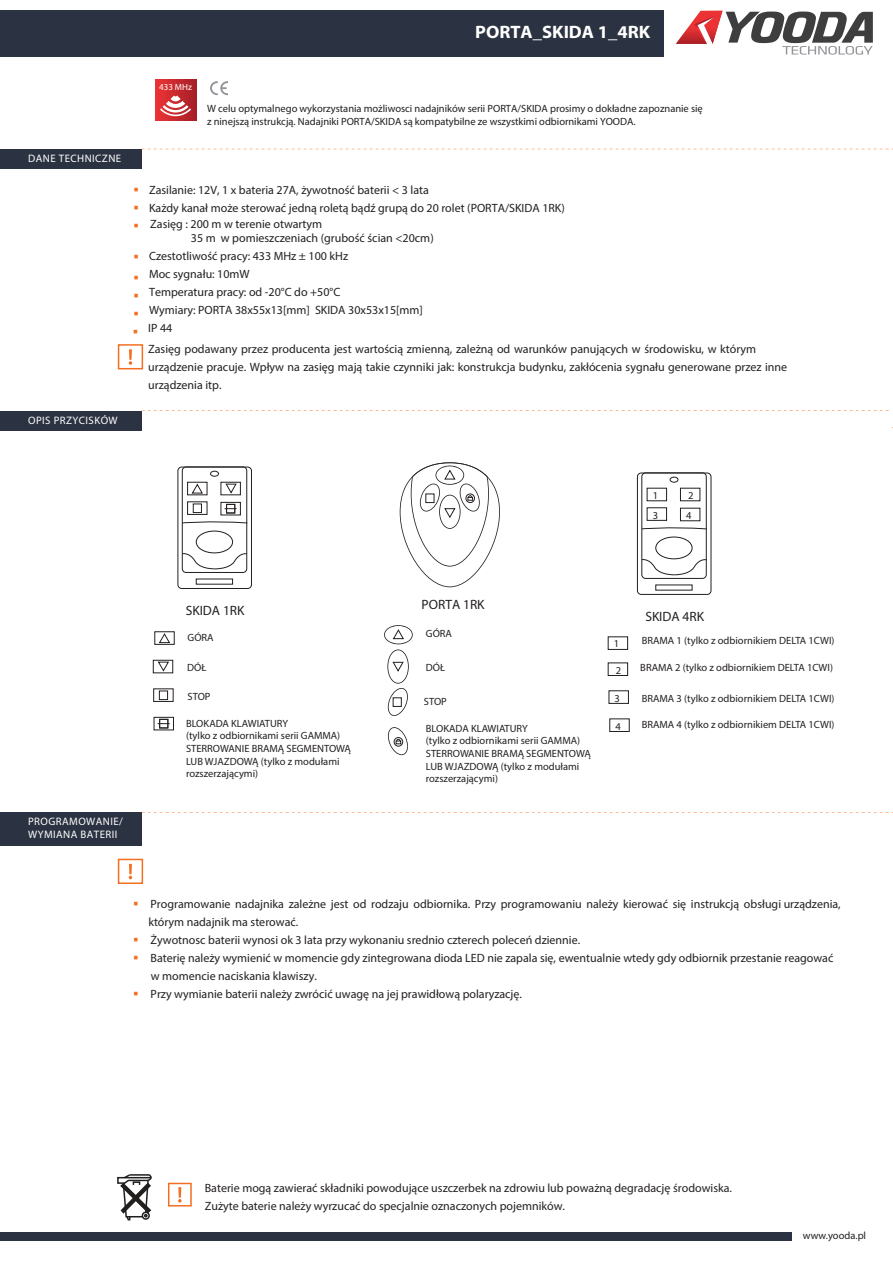
<style>
.page{position:relative;width:893px;height:1263px;background:#fff}
.page>*{position:absolute;margin:0;border:0;box-sizing:border-box;transform-origin:0 0}
.t1{font:700 18px "Myriad Pro";color:#fff}
.t2{font:300 13.5px "Myriad Pro";color:#231f20}
.t3{font:300 12px/18px "Myriad Pro";color:#231f20}
.t4{font:12px "Wingdings";color:#f36e21}
.t5{font:300 10.8px/13px "Myriad Pro";letter-spacing:.04em;color:#fff}
.t6{font:10.5px/12.6px "Myriad Pro";color:#231f20}
.t7{font:10.5px/12.6px "Myriad Pro";color:#201e1e}
.t8{font:9px "Myriad Pro";color:#fff}
.s1{color:#f36e21}
</style>
<div class="page">
<svg style="left:117px;top:1174px;width:35px;height:47px"></svg>
<div style="left:0;top:149px;width:142px;height:19px;background:#2b3241"></div>
<svg style="left:142px;top:149px;width:751px;height:1px"></svg>
<div style="left:0;top:411px;width:142px;height:19px;background:#2b3241"></div>
<div style="left:0;top:812px;width:142px;height:34px;background:#2b3241"></div>
<svg style="left:142px;top:410px;width:751px;height:18px"></svg>
<svg style="left:142px;top:812px;width:751px;height:1px"></svg>
<div style="left:0;top:1232px;width:792px;height:8px;background:#2b3241"></div>
<div style="left:0;top:10px;width:664px;height:46px;background:#2b3241"></div>
<svg style="left:676px;top:11px;width:197px;height:44px"></svg>
<svg style="left:210px;top:81px;width:18px;height:14px"></svg>
<div style="left:155px;top:79px;width:41px;height:41px;background:linear-gradient(to right,#ed3335,#a61f27)"></div>
<svg style="left:160px;top:95px;width:31px;height:21px"></svg>
<svg style="left:129px;top:349px;width:3px;height:16px"></svg>
<div style="left:118px;top:344px;width:25px;height:25px;border:2px solid #f36e21"></div>
<svg style="left:129px;top:864px;width:3px;height:15px"></svg>
<div style="left:118px;top:859px;width:25px;height:25px;border:2px solid #f36e21"></div>
<svg style="left:168px;top:1183px;width:24px;height:23px"></svg>
<div style="left:178px;top:467px;width:74px;height:122px;border:1px solid #231f20;border-radius:4px"></div>
<div style="left:182px;top:466px;width:65px;height:107px;border:1px solid #231f20;border-radius:4px"></div>
<div style="left:187px;top:482px;width:20px;height:13px;border:1px solid #231f20"></div>
<div style="left:221px;top:482px;width:20px;height:13px;border:1px solid #231f20"></div>
<svg style="left:192px;top:503px;width:10px;height:10px"></svg>
<div style="left:187px;top:501px;width:20px;height:14px;border:1px solid #231f20"></div>
<div style="left:210px;top:471px;width:9px;height:6px;border:1px solid #231f20;border-radius:50%"></div>
<div style="left:196px;top:531px;width:37px;height:22px;border:1px solid #231f20;border-radius:50%"></div>
<svg style="left:182px;top:520px;width:66px;height:4px"></svg>
<svg style="left:182px;top:552px;width:65px;height:18px"></svg>
<svg style="left:191px;top:484px;width:12px;height:10px"></svg>
<svg style="left:225px;top:483px;width:12px;height:11px"></svg>
<div style="left:193px;top:504px;width:8px;height:9px;background:#fff"></div>
<div style="left:193px;top:504px;width:9px;height:9px;border:1px solid #231f20"></div>
<svg style="left:400px;top:462px;width:100px;height:125px"></svg>
<div style="left:637px;top:473px;width:74px;height:122px;border:1px solid #231f20;border-radius:4px"></div>
<div style="left:641px;top:472px;width:66px;height:107px;border:1px solid #231f20;border-radius:4px"></div>
<div style="left:647px;top:507px;width:20px;height:14px;border:1px solid #231f20"></div>
<div style="left:670px;top:477px;width:8px;height:6px;border:1px solid #231f20;border-radius:50%"></div>
<div style="left:655px;top:537px;width:37px;height:22px;border:1px solid #231f20;border-radius:50%"></div>
<svg style="left:641px;top:526px;width:66px;height:4px"></svg>
<svg style="left:641px;top:558px;width:66px;height:18px"></svg>
<div style="left:154px;top:631px;width:21px;height:14px;border:1px solid #231f20"></div>
<svg style="left:159px;top:633px;width:11px;height:10px"></svg>
<div style="left:153px;top:660px;width:20px;height:13px;border:1px solid #231f20"></div>
<svg style="left:157px;top:661px;width:13px;height:11px"></svg>
<svg style="left:158px;top:690px;width:11px;height:10px"></svg>
<div style="left:153px;top:688px;width:21px;height:14px;border:1px solid #231f20"></div>
<div style="left:159px;top:691px;width:9px;height:9px;background:#fff"></div>
<div style="left:159px;top:691px;width:9px;height:9px;border:1px solid #231f20"></div>
<div style="left:159px;top:719px;width:9px;height:9px;border:1px solid #231f20"></div>
<svg style="left:158px;top:723px;width:12px;height:1px"></svg>
<svg style="left:388px;top:727px;width:20px;height:28px"></svg>
<svg style="left:384px;top:625px;width:29px;height:91px"></svg>
<div style="left:608px;top:662px;width:20px;height:14px;border:1px solid #231f20"></div>
<div style="left:608px;top:636px;width:20px;height:14px;border:1px solid #231f20"></div>
<div style="left:609px;top:690px;width:20px;height:14px;border:1px solid #231f20"></div>
<div style="left:609px;top:718px;width:21px;height:14px;border:1px solid #231f20"></div>
<div style="left:154px;top:717px;width:20px;height:13px;border:1px solid #231f20"></div>
<div style="left:226px;top:504px;width:9px;height:9px;border:1px solid #231f20"></div>
<svg style="left:225px;top:508px;width:12px;height:1px"></svg>
<div style="left:221px;top:502px;width:20px;height:13px;border:1px solid #231f20"></div>
<h1 class="t1" style="left:475px;top:20px;width:177px">PORTA_SKIDA 1_4RK</h1>
<p class="t5" style="left:28px;top:152px;width:95px">DANE TECHNICZNE</p>
<p class="t5" style="left:28px;top:413px;width:91px">OPIS PRZYCISKÓW</p>
<p class="t8" style="left:159px;top:82px;width:34px">433 MHz</p>
<p class="t7" style="left:207px;top:102px;width:497px">W celu optymalnego wykorzystania możliwosci nadajników serii PORTA/SKIDA prosimy o dokładne zapoznanie się z ninejszą instrukcją. Nadajniki PORTA/SKIDA są kompatybilne ze wszystkimi odbiornikami YOODA.</p>
<p class="t3" style="left:133px;top:180px;width:297px"><span class="s1">▪</span> Zasilanie: 12V, 1 x bateria 27A, żywotność baterii &lt; 3 lata</p>
<p class="t3" style="left:133px;top:198px;width:433px"><span class="s1">▪</span> Każdy kanał może sterować jedną roletą bądź grupą do 20 rolet (PORTA/SKIDA 1RK)</p>
<p class="t4" style="left:133px;top:219px;width:7px">▪</p>
<p class="t3" style="left:133px;top:246px;width:216px"><span class="s1">▪</span> Czestotliwość pracy: 433 MHz ± 100 kHz</p>
<p class="t3" style="left:133px;top:264px;width:118px"><span class="s1">▪</span> Moc sygnału: 10mW</p>
<p class="t3" style="left:133px;top:282px;width:208px"><span class="s1">▪</span> Temperatura pracy: od -20°C do +50°C</p>
<p class="t3" style="left:133px;top:300px;width:291px"><span class="s1">▪</span> Wymiary: PORTA 38x55x13[mm] SKIDA 30x53x15[mm]</p>
<p class="t3" style="left:191px;top:217px;width:244px;line-height:14.4px;text-indent:-41px">Zasięg : 200 m w terenie otwartym<br>35 m w pomieszczeniach (grubość ścian &lt;20cm)</p>
<p class="t3" style="left:133px;top:318px;width:41px"><span class="s1">▪</span> IP 44</p>
<p class="t3" style="left:148px;top:340px;width:641px">Zasięg podawany przez producenta jest wartością zmienną, zależną od warunków panujących w środowisku, w którym urządzenie pracuje. Wpływ na zasięg mają takie czynniki jak: konstrukcja budynku, zakłócenia sygnału generowane przez inne urządzenia itp.</p>
<p class="t6" style="left:653px;top:489px;width:7px">1</p>
<p class="t6" style="left:688px;top:489px;width:7px">2</p>
<p class="t6" style="left:653px;top:508px;width:7px">3</p>
<p class="t6" style="left:686px;top:509px;width:7px">4</p>
<p class="t5" style="left:28px;top:815px;width:96px">PROGRAMOWANIE/<br>WYMIANA BATERII</p>
<p class="t2" style="left:186px;top:602px;width:60px">SKIDA 1RK</p>
<p class="t6" style="left:188px;top:631px;width:28px">GÓRA</p>
<p class="t6" style="left:187px;top:661px;width:21px">DÓŁ</p>
<p class="t6" style="left:188px;top:690px;width:24px">STOP</p>
<p class="t6" style="left:186px;top:717px;width:166px">BLOKADA KLAWIATURY<br>(tylko z odbiornikami serii GAMMA)<br>STERROWANIE BRAMĄ SEGMENTOWĄ<br>LUB WJAZDOWĄ (tylko z modułami rozszerzającymi)</p>
<p class="t2" style="left:422px;top:596px;width:64px">PORTA 1RK</p>
<p class="t6" style="left:426px;top:627px;width:28px">GÓRA</p>
<p class="t6" style="left:426px;top:661px;width:21px">DÓŁ</p>
<p class="t6" style="left:424px;top:695px;width:24px">STOP</p>
<p class="t6" style="left:426px;top:722px;width:166px">BLOKADA KLAWIATURY<br>(tylko z odbiornikami serii GAMMA)<br>STERROWANIE BRAMĄ SEGMENTOWĄ<br>LUB WJAZDOWĄ (tylko z modułami rozszerzającymi)</p>
<p class="t6" style="left:614px;top:637px;width:7px">1</p>
<p class="t6" style="left:616px;top:663px;width:7px">2</p>
<p class="t6" style="left:615px;top:691px;width:7px">3</p>
<p class="t2" style="left:645px;top:608px;width:60px">SKIDA 4RK</p>
<p class="t6" style="left:642px;top:634px;width:194px">BRAMA 1 (tylko z odbiornikiem DELTA 1CWI)</p>
<p class="t6" style="left:640px;top:661px;width:194px">BRAMA 2 (tylko z odbiornikiem DELTA 1CWI)</p>
<p class="t6" style="left:642px;top:692px;width:194px">BRAMA 3 (tylko z odbiornikiem DELTA 1CWI)</p>
<p class="t6" style="left:615px;top:720px;width:7px">4</p>
<p class="t6" style="left:642px;top:718px;width:194px">BRAMA 4 (tylko z odbiornikiem DELTA 1CWI)</p>
<p class="t3" style="left:148px;top:895px;width:694px;text-indent:-15px"><span class="s1">▪</span> Programowanie nadajnika zależne jest od rodzaju odbiornika. Przy programowaniu należy kierować się instrukcją obsługi urządzenia, którym nadajnik ma sterować.</p>
<p class="t3" style="left:133px;top:931px;width:449px"><span class="s1">▪</span> Żywotnosc baterii wynosi ok 3 lata przy wykonaniu srednio czterech poleceń dziennie.</p>
<p class="t3" style="left:151px;top:949px;width:684px;text-indent:-18px"><span class="s1">▪</span> Baterię należy wymienić w momencie gdy zintegrowana dioda LED nie zapala się, ewentualnie wtedy gdy odbiornik przestanie reagować w momencie naciskania klawiszy.</p>
<p class="t3" style="left:133px;top:985px;width:390px"><span class="s1">▪</span> Przy wymianie baterii należy zwrócić uwagę na jej prawidłową polaryzację.</p>
<p class="t3" style="left:205px;top:1178px;width:529px">Baterie mogą zawierać składniki powodujące uszczerbek na zdrowiu lub poważną degradację środowiska.<br>Zużyte baterie należy wyrzucać do specjalnie oznaczonych pojemników.</p>
<p class="t6" style="left:803px;top:1229px;width:65px">www.yooda.pl</p>
</div>
